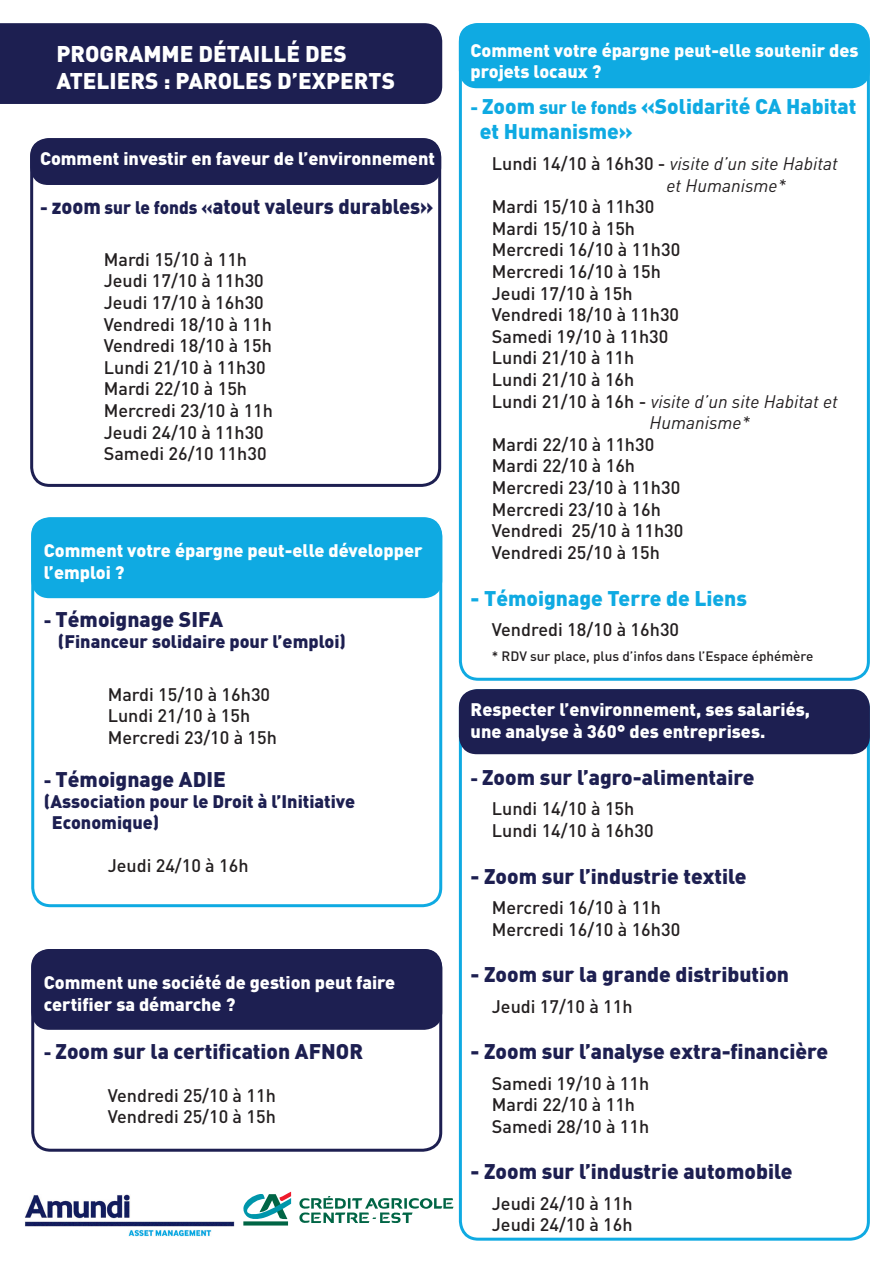
<style>
.page{position:relative;width:893px;height:1263px;background:#fff}
.page>*{position:absolute;margin:0;border:0;box-sizing:border-box;transform-origin:0 0}
.t1{font:900 22.5px "DIN";color:#fff}
.t2{font:900 21px "DIN";color:#1d1f51}
.t3{font:900 21px "DIN";color:#0faae2}
.t4{font:900 21px "DIN";color:#1d1f51;scale:.95 1}
.t5{font:500 18px "DIN";color:#231f20}
.t6{font:900 18px/21.6px "DIN";color:#fff}
.t7{font:italic 18px "DIN";color:#231f20}
.t8{font:900 18px "DIN";color:#1d1f51}
.t9{font:500 13.5px "DIN";color:#231f20}
.s1{font-size:18px}
.s2{font-weight:500;font-style:normal}
</style>
<div class="page">
<div style="left:30px;top:138px;width:411px;height:349px;border:3px solid #1d1f51;border-radius:18px"></div>
<div style="left:30px;top:138px;width:411px;height:47px;background:#1d1f51;border-radius:18px"></div>
<div style="left:459px;top:23px;width:411px;height:658px;border:3px solid #0faae2;border-radius:18px"></div>
<div style="left:459px;top:23px;width:411px;height:65px;background:#0faae2;border-radius:18px"></div>
<div style="left:31px;top:517px;width:411px;height:390px;border:3px solid #0faae2;border-radius:18px"></div>
<div style="left:31px;top:517px;width:411px;height:81px;background:#0faae2;border-radius:18px"></div>
<div style="left:31px;top:949px;width:411px;height:203px;border:3px solid #1d1f51;border-radius:18px"></div>
<div style="left:31px;top:949px;width:411px;height:81px;background:#1d1f51;border-radius:18px"></div>
<div style="left:459px;top:689px;width:411px;height:552px;border:3px solid #0faae2;border-radius:18px"></div>
<div style="left:459px;top:689px;width:411px;height:65px;background:#1d1f51;border-radius:18px"></div>
<div style="left:0;top:23px;width:442px;height:81px;background:#1d1f51"></div>
<img style="left:25px;top:1194px;width:210px;height:42px">
<svg style="left:243px;top:1221px;width:45px;height:4px"></svg>
<svg style="left:243px;top:1192px;width:48px;height:28px"></svg>
<svg style="left:299px;top:1196px;width:155px;height:27px"></svg>
<p class="t1" style="left:56px;top:38px;width:292px">PROGRAMME DÉTAILLÉ DES</p>
<p class="t1" style="left:56px;top:65px;width:340px">ATELIERS : PAROLES D’EXPERTS</p>
<p class="t6" style="left:40px;top:147px;width:396px">Comment investir en faveur de l’environnement</p>
<p class="t4" style="left:40px;top:192px;width:416px"><span class="s1">-</span> zoom <span class="s1">sur le fonds «</span>atout valeurs durables»</p>
<p class="t5" style="left:104px;top:248px;width:145px">Mardi 15/10 à 11h</p>
<p class="t5" style="left:104px;top:269px;width:162px">Jeudi 17/10 à 11h30</p>
<p class="t5" style="left:104px;top:291px;width:162px">Jeudi 17/10 à 16h30</p>
<p class="t5" style="left:104px;top:313px;width:170px">Vendredi 18/10 à 11h</p>
<p class="t5" style="left:104px;top:334px;width:170px">Vendredi 18/10 à 15h</p>
<p class="t5" style="left:104px;top:356px;width:163px">Lundi 21/10 à 11h30</p>
<p class="t5" style="left:104px;top:377px;width:145px">Mardi 22/10 à 15h</p>
<p class="t5" style="left:104px;top:399px;width:171px">Mercredi 23/10 à 11h</p>
<p class="t5" style="left:104px;top:421px;width:162px">Jeudi 24/10 à 11h30</p>
<p class="t5" style="left:104px;top:442px;width:164px">Samedi 26/10 11h30</p>
<p class="t6" style="left:44px;top:539px;width:380px">Comment votre épargne peut-elle développer l’emploi ?</p>
<p class="t2" style="left:44px;top:605px;width:181px"><span class="s1">-</span> Témoignage SIFA</p>
<p class="t8" style="left:58px;top:630px;width:290px">(Financeur solidaire pour l’emploi)</p>
<p class="t5" style="left:108px;top:683px;width:164px">Mardi 15/10 à 16h30</p>
<p class="t5" style="left:108px;top:704px;width:144px">Lundi 21/10 à 15h</p>
<p class="t5" style="left:108px;top:726px;width:171px">Mercredi 23/10 à 15h</p>
<p class="t2" style="left:44px;top:765px;width:183px"><span class="s1">-</span> Témoignage ADIE</p>
<p class="t8" style="left:44px;top:789px;width:313px">(Association pour le Droit à l’Initiative</p>
<p class="t8" style="left:52px;top:810px;width:109px">Economique)</p>
<p class="t5" style="left:108px;top:854px;width:142px">Jeudi 24/10 à 16h</p>
<p class="t6" style="left:44px;top:970px;width:353px">Comment une société de gestion peut faire certifier sa démarche ?</p>
<p class="t2" style="left:44px;top:1037px;width:321px"><span class="s1">-</span> Zoom sur la certification AFNOR</p>
<p class="t5" style="left:108px;top:1084px;width:170px">Vendredi 25/10 à 11h</p>
<p class="t5" style="left:108px;top:1105px;width:170px">Vendredi 25/10 à 15h</p>
<p class="t6" style="left:471px;top:38px;width:390px">Comment votre épargne peut-elle soutenir des projets locaux ?</p>
<p class="t3" style="left:471px;top:92px;width:387px"><span class="s1">-</span> Zoom <span class="s1">sur le fonds</span> «Solidarité CA Habitat</p>
<p class="t3" style="left:480px;top:118px;width:155px">et Humanisme»</p>
<p class="t7" style="left:492px;top:152px;width:348px"><span class="s2">Lundi 14/10 à 16h30 -</span> visite d’un site Habitat</p>
<p class="t7" style="left:667px;top:174px;width:121px">et Humanisme*</p>
<p class="t5" style="left:492px;top:195px;width:164px">Mardi 15/10 à 11h30</p>
<p class="t5" style="left:492px;top:217px;width:145px">Mardi 15/10 à 15h</p>
<p class="t5" style="left:492px;top:238px;width:190px">Mercredi 16/10 à 11h30</p>
<p class="t5" style="left:492px;top:260px;width:171px">Mercredi 16/10 à 15h</p>
<p class="t5" style="left:492px;top:282px;width:142px">Jeudi 17/10 à 15h</p>
<p class="t5" style="left:492px;top:303px;width:189px">Vendredi 18/10 à 11h30</p>
<p class="t5" style="left:492px;top:325px;width:178px">Samedi 19/10 à 11h30</p>
<p class="t5" style="left:492px;top:346px;width:144px">Lundi 21/10 à 11h</p>
<p class="t5" style="left:492px;top:368px;width:144px">Lundi 21/10 à 16h</p>
<p class="t7" style="left:492px;top:390px;width:347px"><span class="s2">Lundi 21/10 à 16h -</span> visite d’un site Habitat et</p>
<p class="t7" style="left:650px;top:411px;width:102px">Humanisme*</p>
<p class="t5" style="left:492px;top:433px;width:164px">Mardi 22/10 à 11h30</p>
<p class="t5" style="left:492px;top:454px;width:145px">Mardi 22/10 à 16h</p>
<p class="t5" style="left:492px;top:476px;width:190px">Mercredi 23/10 à 11h30</p>
<p class="t5" style="left:492px;top:498px;width:171px">Mercredi 23/10 à 16h</p>
<p class="t5" style="left:492px;top:519px;width:193px">Vendredi 25/10 à 11h30</p>
<p class="t5" style="left:492px;top:541px;width:170px">Vendredi 25/10 à 15h</p>
<p class="t3" style="left:471px;top:584px;width:278px">- Témoignage Terre de Liens</p>
<p class="t5" style="left:492px;top:618px;width:189px">Vendredi 18/10 à 16h30</p>
<p class="t9" style="left:492px;top:648px;width:323px">* RDV sur place, plus d’infos dans l’Espace éphémère</p>
<p class="t6" style="left:471px;top:698px;width:341px">Respecter l’environnement, ses salariés,</p>
<p class="t6" style="left:471px;top:720px;width:296px">une analyse à 360° des entreprises.</p>
<p class="t2" style="left:471px;top:763px;width:285px"><span class="s1">-</span> Zoom sur l’agro-alimentaire</p>
<p class="t5" style="left:492px;top:797px;width:144px">Lundi 14/10 à 15h</p>
<p class="t5" style="left:492px;top:819px;width:163px">Lundi 14/10 à 16h30</p>
<p class="t2" style="left:471px;top:862px;width:278px">- Zoom sur l’industrie textile</p>
<p class="t5" style="left:492px;top:896px;width:171px">Mercredi 16/10 à 11h</p>
<p class="t5" style="left:492px;top:918px;width:190px">Mercredi 16/10 à 16h30</p>
<p class="t2" style="left:471px;top:960px;width:320px">- Zoom sur la grande distribution</p>
<p class="t5" style="left:492px;top:995px;width:142px">Jeudi 17/10 à 11h</p>
<p class="t2" style="left:471px;top:1037px;width:359px">- Zoom sur l’analyse extra-financière</p>
<p class="t5" style="left:492px;top:1071px;width:159px">Samedi 19/10 à 11h</p>
<p class="t5" style="left:492px;top:1093px;width:145px">Mardi 22/10 à 11h</p>
<p class="t5" style="left:492px;top:1115px;width:159px">Samedi 28/10 à 11h</p>
<p class="t2" style="left:471px;top:1157px;width:323px">- Zoom sur l’industrie automobile</p>
<p class="t5" style="left:492px;top:1191px;width:142px">Jeudi 24/10 à 11h</p>
<p class="t5" style="left:492px;top:1213px;width:142px">Jeudi 24/10 à 16h</p>
</div>
